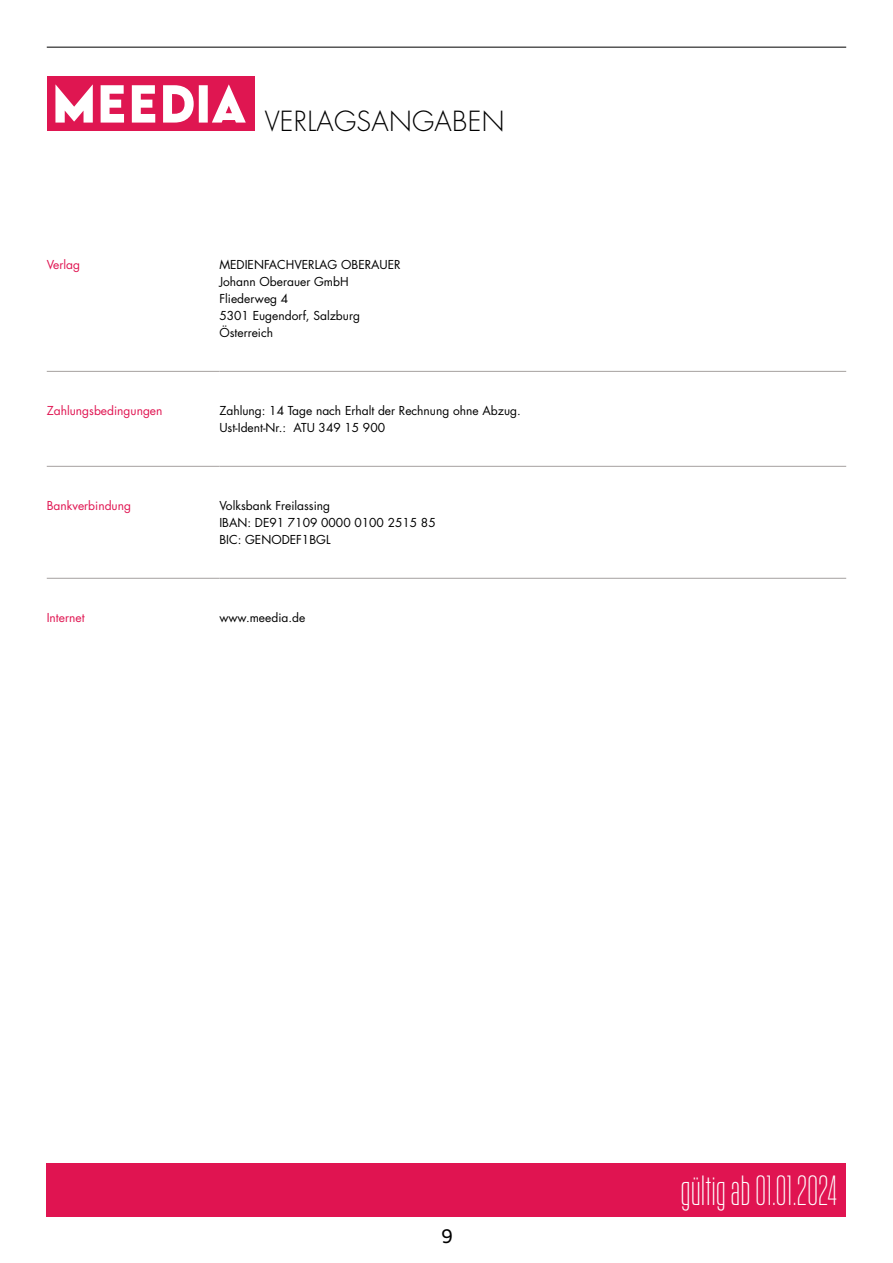
<style>
.page{position:relative;width:893px;height:1263px;background:#fff}
.page>*{position:absolute;margin:0;border:0;box-sizing:border-box;transform-origin:0 0}
.t1{font:200 40.5px "Kommissar X Cond";letter-spacing:.03em;color:#fff}
.t2{font:300 27px "Futura Std";letter-spacing:.01em;color:#000}
.t3{font:19.5px "Core Sans NR45";color:#000}
.t4{font:12px/17px "Futura Std";color:#000}
.t5{font:12px "Futura Std";color:#e01451}
</style>
<div class="page">
<div style="left:47px;top:1163px;width:799px;height:53px;background:#e01451"></div>
<hr style="left:47px;top:47px;width:799px;height:1px;background:#000">
<div style="left:47px;top:77px;width:208px;height:54px;background:#df1651"></div>
<svg style="left:55px;top:85px;width:191px;height:38px"></svg>
<hr style="left:47px;top:371px;width:172px;height:1px;background:#a5a19f">
<hr style="left:219px;top:371px;width:627px;height:1px;background:#a5a19f">
<hr style="left:47px;top:466px;width:172px;height:1px;background:#a5a19f">
<hr style="left:219px;top:466px;width:627px;height:1px;background:#a5a19f">
<hr style="left:47px;top:578px;width:172px;height:1px;background:#a5a19f">
<hr style="left:219px;top:578px;width:627px;height:1px;background:#a5a19f">
<h2 class="t2" style="left:265px;top:105px;width:241px">VERLAGSANGABEN</h2>
<p class="t5" style="left:47px;top:257px;width:35px">Verlag</p>
<p class="t4" style="left:219px;top:257px;width:183px">MEDIENFACHVERLAG OBERAUER<br>Johann Oberauer GmbH<br>Fliederweg 4<br>5301 Eugendorf, Salzburg<br>Österreich</p>
<p class="t5" style="left:47px;top:403px;width:117px">Zahlungsbedingungen</p>
<p class="t4" style="left:219px;top:402px;width:303px">Zahlung: 14 Tage nach Erhalt der Rechnung ohne Abzug.<br>Ust-Ident-Nr.: ATU 349 15 900</p>
<p class="t5" style="left:47px;top:498px;width:86px">Bankverbindung</p>
<p class="t4" style="left:219px;top:497px;width:218px">Volksbank Freilassing<br>IBAN: DE91 7109 0000 0100 2515 85<br>BIC: GENODEF1BGL</p>
<p class="t5" style="left:47px;top:610px;width:39px">Internet</p>
<p class="t4" style="left:219px;top:609px;width:87px">www.meedia.de</p>
<h3 class="t3" style="left:442px;top:1223px;width:13px">9</h3>
<h1 class="t1" style="left:681px;top:1167px;width:157px">gültig ab 01.01.2024</h1>
</div>
